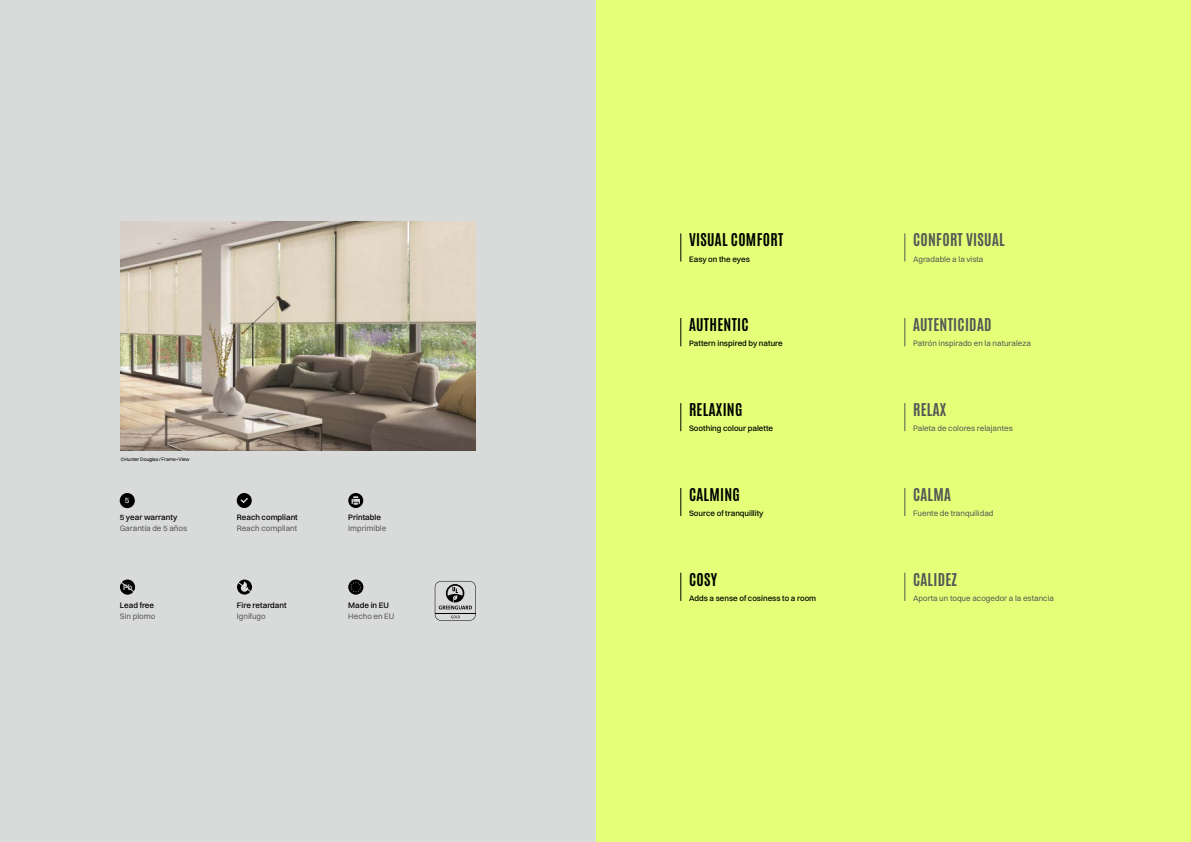
<style>
.page{position:relative;width:1191px;height:842px;background:#fff}
.page>*{position:absolute;margin:0;border:0;box-sizing:border-box;transform-origin:0 0}
.t1{font:15px "Antonio";letter-spacing:.02em;color:#565655}
.t2{font:15px "Antonio";letter-spacing:.02em;color:#000}
.t3{font:8px "Switzer";color:#565655}
.t4{font:500 8px "Switzer";color:#000}
.t5{font:500 8px "Switzer";color:#d9dada}
.t6{font:5px "Switzer";letter-spacing:-.02em;color:#000}
</style>
<div class="page">
<div style="left:595px;top:0;width:596px;height:842px;background:#e5ff78"></div>
<div style="left:0;top:0;width:595px;height:842px;background:#d9dada"></div>
<img style="left:120px;top:221px;width:356px;height:229px">
<svg style="left:237px;top:581px;width:15px;height:13px"></svg>
<svg style="left:120px;top:579px;width:15px;height:16px"></svg>
<svg style="left:120px;top:581px;width:16px;height:13px"></svg>
<svg style="left:348px;top:579px;width:15px;height:16px"></svg>
<svg style="left:350px;top:582px;width:11px;height:10px"></svg>
<div style="left:237px;top:493px;width:15px;height:15px;background:#000;border-radius:50%"></div>
<svg style="left:240px;top:498px;width:8px;height:5px"></svg>
<div style="left:120px;top:493px;width:15px;height:15px;background:#000;border-radius:50%"></div>
<div style="left:348px;top:493px;width:15px;height:15px;background:#000;border-radius:50%"></div>
<svg style="left:351px;top:496px;width:9px;height:9px"></svg>
<svg style="left:435px;top:581px;width:41px;height:40px"></svg>
<svg style="left:680px;top:233px;width:1px;height:29px"></svg>
<svg style="left:904px;top:233px;width:1px;height:29px"></svg>
<svg style="left:680px;top:318px;width:1px;height:28px"></svg>
<svg style="left:904px;top:318px;width:1px;height:28px"></svg>
<svg style="left:680px;top:403px;width:1px;height:28px"></svg>
<svg style="left:904px;top:403px;width:1px;height:28px"></svg>
<svg style="left:680px;top:488px;width:1px;height:28px"></svg>
<svg style="left:904px;top:488px;width:1px;height:28px"></svg>
<svg style="left:680px;top:573px;width:1px;height:28px"></svg>
<svg style="left:904px;top:573px;width:1px;height:28px"></svg>
<p class="t6" style="left:120px;top:456px;width:71px">©Hunter Douglas / Frame+View</p>
<p class="t5" style="left:125px;top:496px;width:6px">5</p>
<p class="t4" style="left:120px;top:513px;width:59px">5 year warranty</p>
<p class="t3" style="left:120px;top:524px;width:69px">Garantía de 5 años</p>
<p class="t5" style="left:123px;top:582px;width:11px">Pb</p>
<p class="t4" style="left:120px;top:601px;width:36px">Lead free</p>
<p class="t3" style="left:120px;top:612px;width:37px">Sin plomo</p>
<p class="t4" style="left:237px;top:513px;width:63px">Reach compliant</p>
<p class="t3" style="left:237px;top:524px;width:62px">Reach compliant</p>
<p class="t4" style="left:237px;top:601px;width:51px">Fire retardant</p>
<p class="t3" style="left:237px;top:612px;width:30px">Ignífugo</p>
<p class="t4" style="left:348px;top:513px;width:34px">Printable</p>
<p class="t3" style="left:348px;top:524px;width:40px">Imprimible</p>
<p class="t4" style="left:348px;top:601px;width:42px">Made in EU</p>
<p class="t3" style="left:348px;top:612px;width:48px">Hecho en EU</p>
<h1 class="t2" style="left:689px;top:229px;width:96px">VISUAL COMFORT</h1>
<p class="t4" style="left:689px;top:254px;width:62px">Easy on the eyes</p>
<h1 class="t1" style="left:913px;top:229px;width:93px">CONFORT VISUAL</h1>
<p class="t3" style="left:913px;top:254px;width:72px">Agradable a la vista</p>
<h1 class="t2" style="left:689px;top:314px;width:61px">AUTHENTIC</h1>
<p class="t4" style="left:689px;top:339px;width:95px">Pattern inspired by nature</p>
<h1 class="t1" style="left:913px;top:314px;width:80px">AUTENTICIDAD</h1>
<p class="t3" style="left:913px;top:339px;width:119px">Patrón inspirado en la naturaleza</p>
<h1 class="t2" style="left:689px;top:399px;width:55px">RELAXING</h1>
<p class="t4" style="left:689px;top:424px;width:86px">Soothing colour palette</p>
<h1 class="t1" style="left:913px;top:399px;width:35px">RELAX</h1>
<p class="t3" style="left:913px;top:424px;width:101px">Paleta de colores relajantes</p>
<h1 class="t2" style="left:689px;top:484px;width:52px">CALMING</h1>
<p class="t4" style="left:689px;top:508px;width:76px">Source of tranquillity</p>
<h1 class="t1" style="left:913px;top:484px;width:39px">CALMA</h1>
<p class="t3" style="left:913px;top:508px;width:82px">Fuente de tranquilidad</p>
<h1 class="t2" style="left:689px;top:568px;width:30px">COSY</h1>
<p class="t4" style="left:689px;top:593px;width:129px">Adds a sense of cosiness to a room</p>
<h1 class="t1" style="left:913px;top:568px;width:46px">CALIDEZ</h1>
<p class="t3" style="left:913px;top:593px;width:142px">Aporta un toque acogedor a la estancia</p>
</div>
